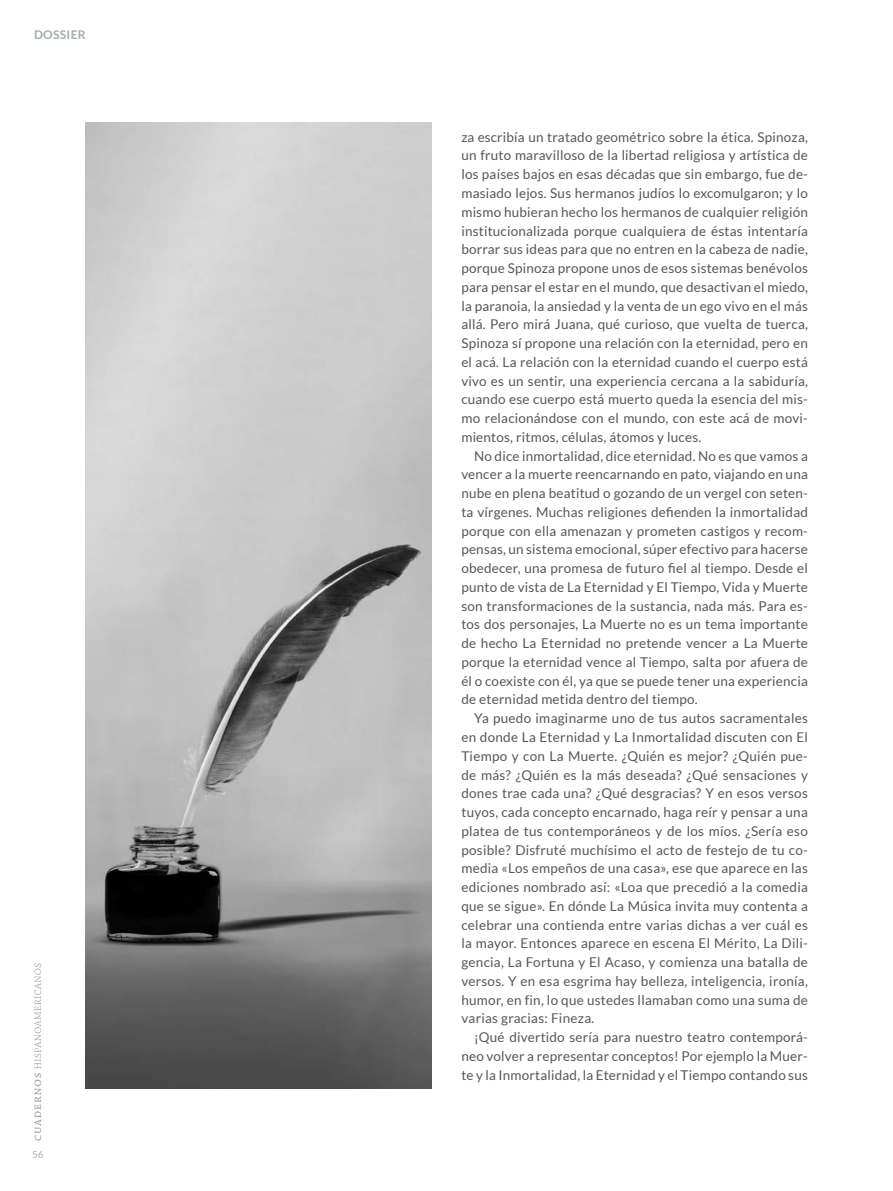
<style>
.page{position:relative;width:893px;height:1191px;background:#fff}
.page>*{position:absolute;margin:0;border:0;box-sizing:border-box;transform-origin:0 0}
.t1{font:13.5px/18.8px "Lato";letter-spacing:.015em;color:#575756;text-align:justify}
.t2{font:700 12px "Lato";letter-spacing:.025em;color:#a4acac}
.t3{font:9.75px "Lato";color:#a4acac}
</style>
<div class="page">
<svg style="left:35px;top:963px;width:6px;height:177px"></svg>
<img style="left:85px;top:123px;width:347px;height:965px">
<p class="t2" style="left:34px;top:28px;width:53px">DOSSIER</p>
<p class="t3" style="left:32px;top:1148px;width:13px">56</p>
<p class="t1" style="left:461px;top:127px;width:348px">za escribía un tratado geométrico sobre la ética. Spinoza, un fruto maravilloso de la libertad religiosa y artística de los países bajos en esas décadas que sin embargo, fue de&shy;masiado lejos. Sus hermanos judíos lo excomulgaron; y lo mismo hubieran hecho los hermanos de cualquier religión institucionalizada porque cualquiera de éstas intentaría borrar sus ideas para que no entren en la cabeza de nadie, porque Spinoza propone unos de esos sistemas benévolos para pensar el estar en el mundo, que desactivan el miedo, la paranoia, la ansiedad y la venta de un ego vivo en el más allá. Pero mirá Juana, qué curioso, que vuelta de tuerca, Spinoza sí propone una relación con la eternidad, pero en el acá. La relación con la eternidad cuando el cuerpo está vivo es un sentir, una experiencia cercana a la sabiduría, cuando ese cuerpo está muerto queda la esencia del mis&shy;mo relacionándose con el mundo, con este acá de movi&shy;mientos, ritmos, células, átomos y luces.</p>
<p class="t1" style="left:461px;top:446px;width:348px;text-indent:13px">No dice inmortalidad, dice eternidad. No es que vamos a vencer a la muerte reencarnando en pato, viajando en una nube en plena beatitud o gozando de un vergel con seten&shy;ta vírgenes. Muchas religiones defienden la inmortalidad porque con ella amenazan y prometen castigos y recom&shy;pensas, un sistema emocional, súper efectivo para hacerse obedecer, una promesa de futuro fiel al tiempo. Desde el punto de vista de La Eternidad y El Tiempo, Vida y Muerte son transformaciones de la sustancia, nada más. Para es&shy;tos dos personajes, La Muerte no es un tema importante de hecho La Eternidad no pretende vencer a La Muerte porque la eternidad vence al Tiempo, salta por afuera de él o coexiste con él, ya que se puede tener una experiencia de eternidad metida dentro del tiempo.</p>
<p class="t1" style="left:461px;top:709px;width:348px;text-indent:13px">Ya puedo imaginarme uno de tus autos sacramentales en donde La Eternidad y La Inmortalidad discuten con El Tiempo y con La Muerte. ¿Quién es mejor? ¿Quién pue&shy;de más? ¿Quién es la más deseada? ¿Qué sensaciones y dones trae cada una? ¿Qué desgracias? Y en esos versos tuyos, cada concepto encarnado, haga reír y pensar a una platea de tus contemporáneos y de los míos. ¿Sería eso posible? Disfruté muchísimo el acto de festejo de tu co&shy;media «Los empeños de una casa», ese que aparece en las ediciones nombrado así: «Loa que precedió a la comedia que se sigue». En dónde La Música invita muy contenta a celebrar una contienda entre varias dichas a ver cuál es la mayor. Entonces aparece en escena El Mérito, La Dili&shy;gencia, La Fortuna y El Acaso, y comienza una batalla de versos. Y en esa esgrima hay belleza, inteligencia, ironía, humor, en fin, lo que ustedes llamaban como una suma de varias gracias: Fineza.</p>
<p class="t1" style="left:461px;top:1027px;width:348px;text-indent:13px">¡Qué divertido sería para nuestro teatro contemporá&shy;neo volver a representar conceptos! Por ejemplo la Muer&shy;te y la Inmortalidad, la Eternidad y el Tiempo contando sus</p>
</div>
